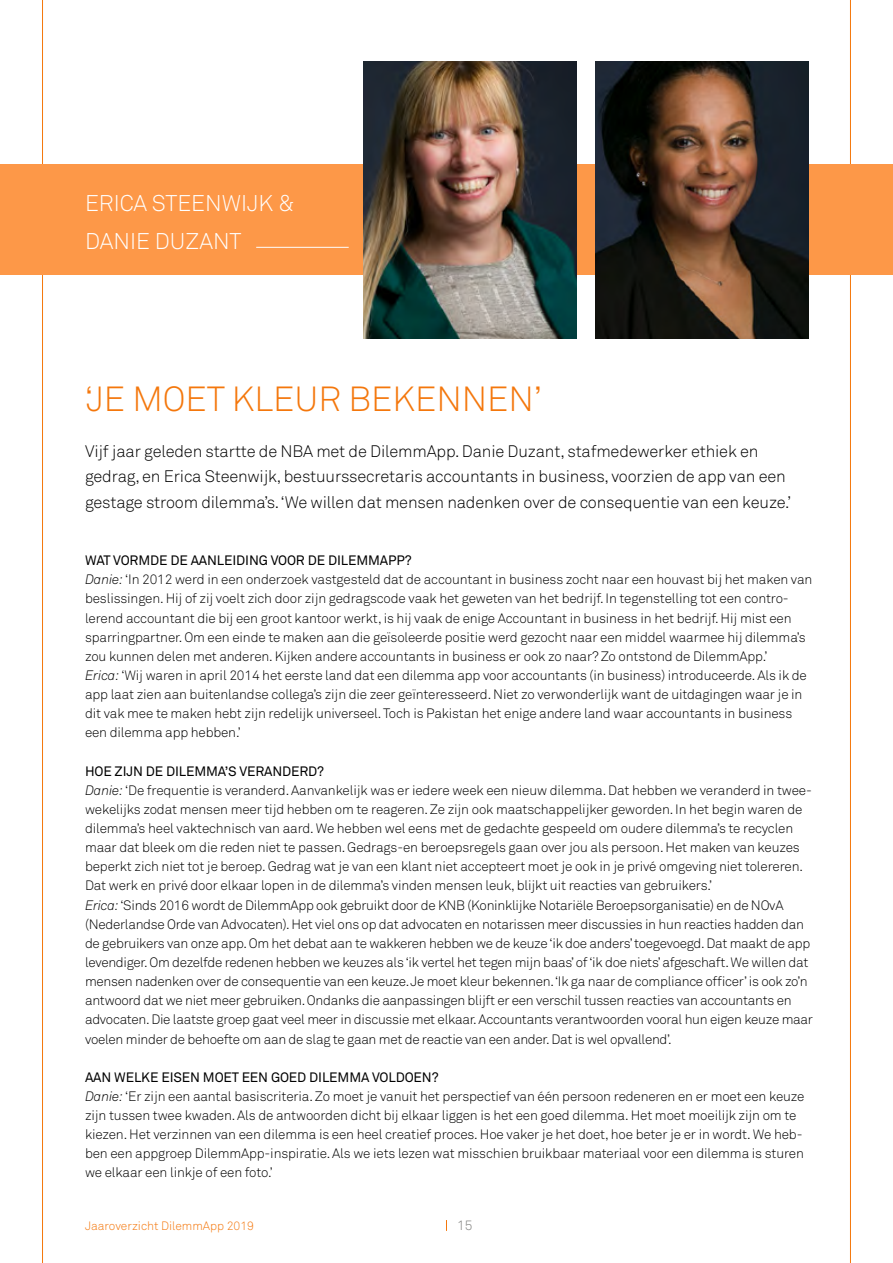
<style>
.page{position:relative;width:893px;height:1263px;background:#fff}
.page>*{position:absolute;margin:0;border:0;box-sizing:border-box;transform-origin:0 0}
.t1{font:34.5px "Akkurat Light Pro";color:#f4770c}
.t2{font:22.5px/37.5px "Akkurat Light Pro";color:#fff}
.t3{font:300 16.5px/25.5px "Akkurat";letter-spacing:-.01em;color:#000}
.t4{font:300 13.5px/19.2px "Akkurat";letter-spacing:-.01em;color:#000}
.t5{font:13.5px "Akkurat Pro";letter-spacing:-.01em;color:#000}
.t6{font:300 13.5px "Akkurat";color:#80817f}
.t7{font:300 12px "Akkurat";color:#f4770c}
.s1{font-family:"Akkurat Light Pro";font-weight:400;font-style:italic}
</style>
<div class="page">
<div style="left:0;top:165px;width:893px;height:110px;background:#fd9848"></div>
<hr style="left:256px;top:247px;width:93px;height:1px;background:#fff">
<img style="left:596px;top:62px;width:213px;height:276px">
<img style="left:364px;top:62px;width:212px;height:276px">
<h2 class="t2" style="left:85px;top:185px;width:211px">ERICA STEENWIJK &amp;<br>DANIE DUZANT</h2>
<h1 class="t1" style="left:85px;top:378px;width:458px">‘JE MOET KLEUR BEKENNEN’</h1>
<p class="t3" style="left:85px;top:438px;width:707px">Vijf jaar geleden startte de NBA met de DilemmApp. Danie Duzant, stafmedewerker ethiek en gedrag, en Erica Steenwijk, bestuurssecretaris accountants in business, voorzien de app van een gestage stroom dilemma’s. ‘We willen dat mensen nadenken over de consequentie van een keuze.’</p>
<p class="t5" style="left:85px;top:553px;width:328px">WAT VORMDE DE AANLEIDING VOOR DE DILEMMAPP?</p>
<p class="t4" style="left:85px;top:570px;width:729px"><span class="s1">Danie:</span> ‘In 2012 werd in een onderzoek vastgesteld dat de accountant in business zocht naar een houvast bij het maken van beslissingen. Hij of zij voelt zich door zijn gedragscode vaak het geweten van het bedrijf. In tegenstelling tot een contro&shy;lerend accountant die bij een groot kantoor werkt, is hij vaak de enige Accountant in business in het bedrijf. Hij mist een sparringpartner. Om een einde te maken aan die geïsoleerde positie werd gezocht naar een middel waarmee hij dilemma’s zou kunnen delen met anderen. Kijken andere accountants in business er ook zo naar? Zo ontstond de DilemmApp.’<br><span class="s1">Erica:</span> ‘Wij waren in april 2014 het eerste land dat een dilemma app voor accountants (in business) introduceerde. Als ik de app laat zien aan buitenlandse collega’s zijn die zeer geïnteresseerd. Niet zo verwonderlijk want de uitdagingen waar je in dit vak mee te maken hebt zijn redelijk universeel. Toch is Pakistan het enige andere land waar accountants in business een dilemma app hebben.’</p>
<p class="t5" style="left:85px;top:763px;width:241px">HOE ZIJN DE DILEMMA’S VERANDERD?</p>
<p class="t4" style="left:85px;top:780px;width:729px"><span class="s1">Danie:</span> ‘De frequentie is veranderd. Aanvankelijk was er iedere week een nieuw dilemma. Dat hebben we veranderd in twee&shy;wekelijks zodat mensen meer tijd hebben om te reageren. Ze zijn ook maatschappelijker geworden. In het begin waren de dilemma’s heel vaktechnisch van aard. We hebben wel eens met de gedachte gespeeld om oudere dilemma’s te recyclen maar dat bleek om die reden niet te passen. Gedrags-en beroepsregels gaan over jou als persoon. Het maken van keuzes beperkt zich niet tot je beroep. Gedrag wat je van een klant niet accepteert moet je ook in je privé omgeving niet tolereren.<br>Dat werk en privé door elkaar lopen in de dilemma’s vinden mensen leuk, blijkt uit reacties van gebruikers.’<br><span class="s1">Erica:</span> ‘Sinds 2016 wordt de DilemmApp ook gebruikt door de KNB (Koninklijke Notariële Beroepsorganisatie) en de NOvA (Nederlandse Orde van Advocaten). Het viel ons op dat advocaten en notarissen meer discussies in hun reacties hadden dan de gebruikers van onze app. Om het debat aan te wakkeren hebben we de keuze ‘ik doe anders’ toegevoegd. Dat maakt de app levendiger. Om dezelfde redenen hebben we keuzes als ‘ik vertel het tegen mijn baas’ of ‘ik doe niets’ afgeschaft. We willen dat mensen nadenken over de consequentie van een keuze. Je moet kleur bekennen. ‘Ik ga naar de compliance officer’ is ook zo’n antwoord dat we niet meer gebruiken. Ondanks die aanpassingen blijft er een verschil tussen reacties van accountants en advocaten. Die laatste groep gaat veel meer in discussie met elkaar. Accountants verantwoorden vooral hun eigen keuze maar voelen minder de behoefte om aan de slag te gaan met de reactie van een ander. Dat is wel opvallend’.</p>
<p class="t5" style="left:85px;top:1069px;width:355px">AAN WELKE EISEN MOET EEN GOED DILEMMA VOLDOEN?</p>
<p class="t4" style="left:85px;top:1086px;width:721px"><span class="s1">Danie:</span> ‘Er zijn een aantal basiscriteria. Zo moet je vanuit het perspectief van één persoon redeneren en er moet een keuze zijn tussen twee kwaden. Als de antwoorden dicht bij elkaar liggen is het een goed dilemma. Het moet moeilijk zijn om te kiezen. Het verzinnen van een dilemma is een heel creatief proces. Hoe vaker je het doet, hoe beter je er in wordt. We heb&shy;ben een appgroep DilemmApp-inspiratie. Als we iets lezen wat misschien bruikbaar materiaal voor een dilemma is sturen we elkaar een linkje of een foto.’</p>
<p class="t7" style="left:85px;top:1218px;width:170px">Jaaroverzicht DilemmApp 2019</p>
<p class="t6" style="left:457px;top:1217px;width:17px">15</p>
</div>
